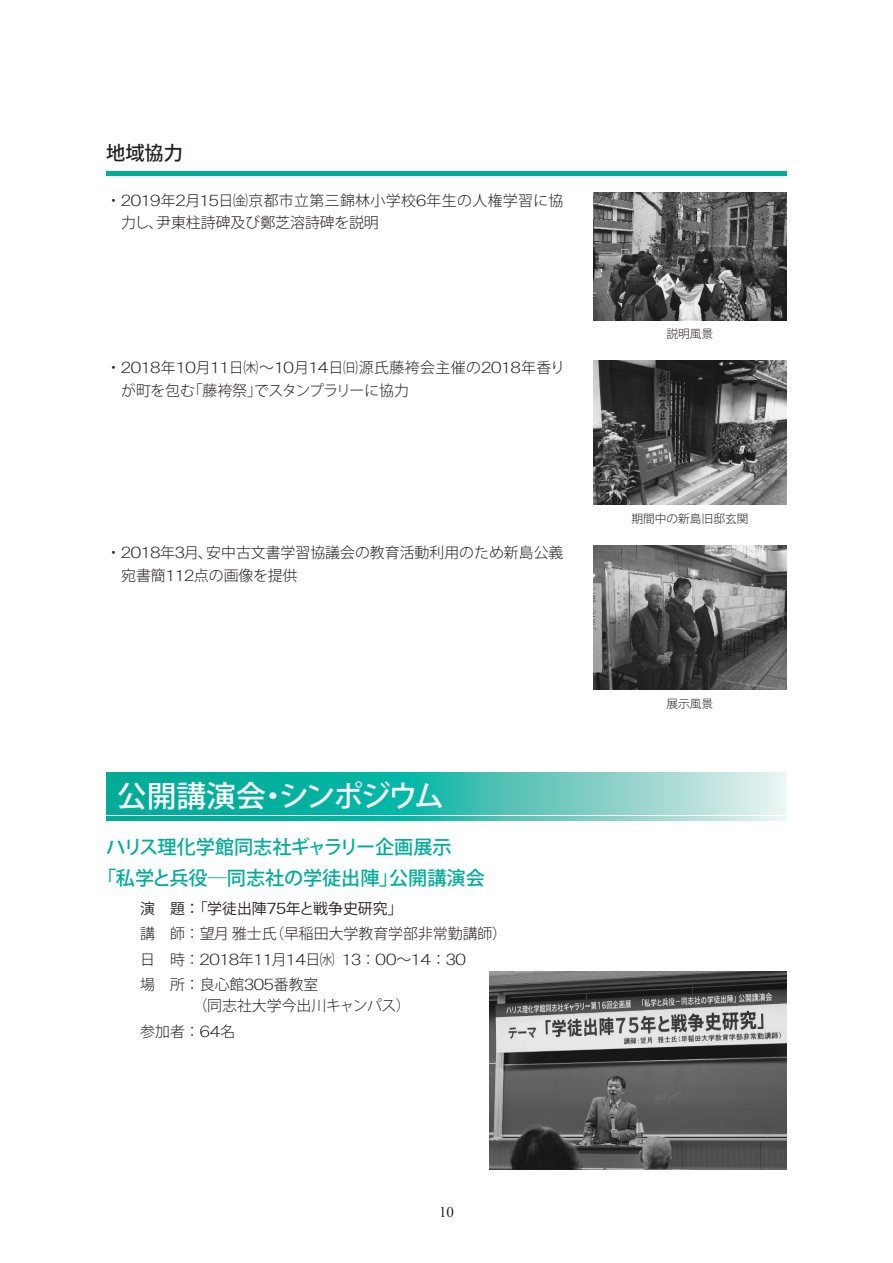
<style>
.page{position:relative;width:893px;height:1263px;background:#fff}
.page>*{position:absolute;margin:0;border:0;box-sizing:border-box;transform-origin:0 0}
.t1{font:500 29.7px "Koz Go Pro";letter-spacing:-.06em;color:#fff}
.見出し大_小塚ゴシック-M_色{font:500 19.2px "Koz Go Pr 6 N";color:#00ac98}
.見出し小_小塚ゴシック-M{font:500 19.2px "Koz Go Pr 6 N";color:#231f20}
.本文_ゴシック{font:300 14.85px/22.4px "Koz Go Pr 6 N";color:#231f20}
.本文_ゴシック-2{font:300 14.85px/22.4px "Koz Go Pr 6 N";letter-spacing:.025em;color:#231f20}
.本文_ゴシック-3{font:14.85px "Rg P Gothic Lt 83 pv RKSJ H";color:#231f20;scale:1.15 1}
.本文_ゴシック-4{font:14.85px "Koz Go Pr 6 N";color:#231f20}
.t2{font:14.85px "Times New Roman";color:#231f20}
.本文_ゴシック-5{font:300 11.7px "Koz Go Pr 6 N";color:#231f20}
.s1{font-family:"Rg P Gothic Lt 83 pv RKSJ H";font-weight:400}
.s2{font-family:"Rg P Gothic Md 83 pv RKSJ H"}
.s3{font-family:"Koz Go Pr 6 N";font-weight:300}
</style>
<div class="page">
<hr style="left:106px;top:171px;width:681px;height:4px;background:#00ac98">
<img style="left:593px;top:192px;width:194px;height:128px">
<img style="left:593px;top:360px;width:194px;height:145px">
<img style="left:593px;top:545px;width:194px;height:145px">
<svg style="left:106px;top:773px;width:681px;height:41px;background:#47c2b5"></svg>
<svg style="left:106px;top:816px;width:681px;height:5px;background:#47c2b5"></svg>
<img style="left:489px;top:972px;width:298px;height:197px">
<p class="見出し小_小塚ゴシック-M" style="left:106px;top:142px;width:78px">地域協力</p>
<p class="本文_ゴシック-2" style="left:121px;top:189px;width:444px;text-indent:-15px">・<span class="s1">2019</span>年<span class="s1">2</span>月<span class="s1">15</span>日㈮京都市立第三錦林小学校<span class="s1">6</span>年生の人権学習に協力し、尹東柱詩碑及び鄭芝溶詩碑を説明</p>
<p class="本文_ゴシック" style="left:121px;top:357px;width:445px;text-indent:-15px">・<span class="s1">2018</span>年<span class="s1">10</span>月<span class="s1">11</span>日㈭～<span class="s1">10</span>月<span class="s1">14</span>日㈰源氏藤袴会主催の<span class="s1">2018</span>年香りが町を包む「藤袴祭」でスタンプラリーに協力</p>
<p class="本文_ゴシック" style="left:121px;top:542px;width:444px;text-indent:-15px">・<span class="s1">2018</span>年<span class="s1">3</span>月、安中古文書学習協議会の教育活動利用のため新島公義宛書簡<span class="s1">112</span>点の画像を提供</p>
<p class="t1" style="left:117px;top:776px;width:329px">公開講演会・シンポジウム</p>
<p class="見出し大_小塚ゴシック-M_色" style="left:106px;top:836px;width:347px">ハリス理化学館同志社ギャラリー企画展示</p>
<p class="見出し大_小塚ゴシック-M_色" style="left:97px;top:867px;width:389px">「私学と兵役―同志社の学徒出陣」公開講演会</p>
<p class="本文_ゴシック-4" style="left:140px;top:900px;width:263px">演　題：「学徒出陣<span class="s2">75</span>年と戦争史研究」</p>
<p class="本文_ゴシック" style="left:140px;top:923px;width:368px">講　師：望月 雅士氏（早稲田大学教育学部非常勤講師）</p>
<p class="本文_ゴシック-3" style="left:140px;top:951px;width:285px"><span class="s3">日　時：</span>2018<span class="s3">年</span>11<span class="s3">月</span>14<span class="s3">日㈬</span> 13<span class="s3">：</span>00<span class="s3">～</span>14<span class="s3">：</span>30</p>
<p class="本文_ゴシック" style="left:140px;top:974px;width:180px">場　所：良心館<span class="s1">305</span>番教室</p>
<p class="本文_ゴシック" style="left:193px;top:995px;width:220px">（同志社大学今出川キャンパス）</p>
<p class="本文_ゴシック" style="left:140px;top:1020px;width:96px">参加者：<span class="s1">64</span>名</p>
<p class="t2" style="left:439px;top:1202px;width:16px">10</p>
<p class="本文_ゴシック-5" style="left:666px;top:327px;width:48px">説明風景</p>
<p class="本文_ゴシック-5" style="left:631px;top:512px;width:118px">期間中の新島旧邸玄関</p>
<p class="本文_ゴシック-5" style="left:666px;top:697px;width:48px">展示風景</p>
</div>
